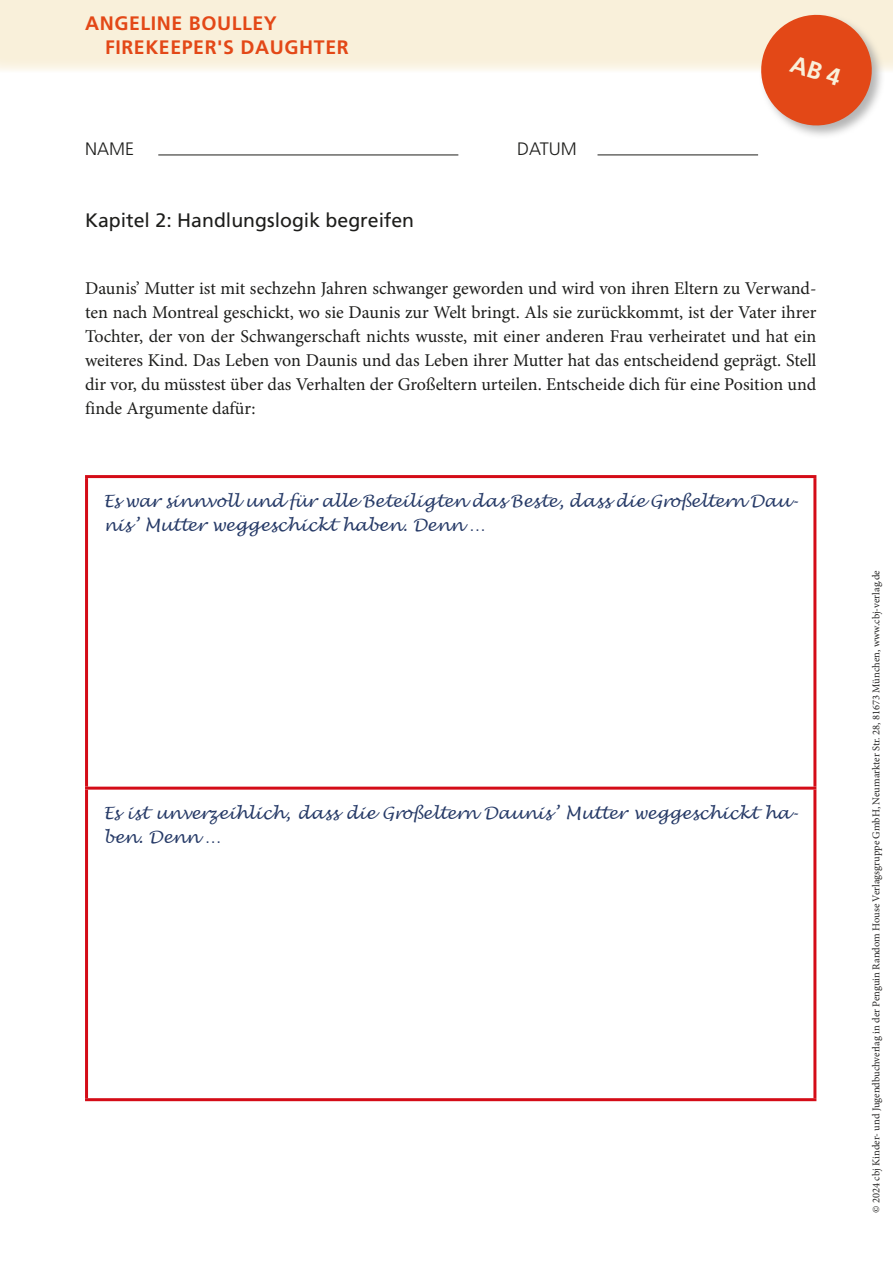
<style>
.page{position:relative;width:893px;height:1263px;background:#fff}
.page>*{position:absolute;margin:0;border:0;box-sizing:border-box;transform-origin:0 0}
.t1{font:700 19.5px/24px "Frutiger LT Pro";letter-spacing:.03em;color:#e34817}
.t2{font:19.5px "Frutiger LT Pro";color:#1d1d1b}
.t3{font:18px/24px "Minion Pro";color:#1d1d1b;text-align:justify}
.t4{font:italic 18px/24px "Lucida Han";color:#263a67}
.t5{font:300 18px "Frutiger LT Pro";color:#1d1d1b}
.t6{font:10.5px "Minion Pro";color:#252423}
</style>
<div class="page">
<div style="left:0;top:0;width:893px;height:72px;background:#f9f0da"></div>
<div style="left:759px;top:13px;width:127px;height:127px;background:#9d9d9d;opacity:.75"></div>
<hr style="left:158px;top:155px;width:300px;height:1px;background:#1d1d1b">
<hr style="left:597px;top:155px;width:161px;height:1px;background:#1d1d1b">
<hr style="left:85px;top:475px;width:731px;height:3px;background:#d40c17">
<hr style="left:85px;top:478px;width:3px;height:309px;background:#d40c17">
<hr style="left:813px;top:478px;width:3px;height:309px;background:#d40c17">
<hr style="left:85px;top:787px;width:731px;height:3px;background:#d40c17">
<hr style="left:85px;top:790px;width:3px;height:308px;background:#d40c17">
<hr style="left:813px;top:790px;width:3px;height:308px;background:#d40c17">
<hr style="left:85px;top:1098px;width:731px;height:3px;background:#d40c17">
<svg style="left:754px;top:13px;width:124px;height:119px"></svg>
<p class="t1" style="left:105px;top:12px;width:245px;text-indent:-20px">ANGELINE BOULLEY<br>FIREKEEPER'S DAUGHTER</p>
<p class="t5" style="left:85px;top:138px;width:51px">NAME</p>
<p class="t5" style="left:517px;top:138px;width:61px">DATUM</p>
<p class="t2" style="left:85px;top:209px;width:331px">Kapitel 2: Handlungslogik begreifen</p>
<p class="t3" style="left:85px;top:276px;width:733px">Daunis’ Mutter ist mit sechzehn Jahren schwanger geworden und wird von ihren Eltern zu Verwand&shy;ten nach Montreal geschickt, wo sie Daunis zur Welt bringt. Als sie zurückkommt, ist der Vater ihrer Tochter, der von der Schwangerschaft nichts wusste, mit einer anderen Frau verheiratet und hat ein weiteres Kind. Das Leben von Daunis und das Leben ihrer Mutter hat das entscheidend geprägt. Stell dir vor, du müsstest über das Verhalten der Großeltern urteilen. Entscheide dich für eine Position und finde Argumente dafür:</p>
<p class="t4" style="left:104px;top:489px;width:696px">Es war sinnvoll und für alle Beteiligten das Beste, dass die Großeltern Dau&shy;nis’ Mutter weggeschickt haben. Denn …</p>
<p class="t4" style="left:104px;top:801px;width:696px">Es ist unverzeihlich, dass die Großeltern Daunis’ Mutter weggeschickt ha&shy;ben. Denn …</p>
<p class="t6" style="left:869px;top:1213px;width:644px;rotate:-90deg">© 2024 cbj Kinder- und Jugendbuchverlag in der Penguin Random House Verlagsgruppe GmbH, Neumarkter Str. 28, 81673 München, www.cbj-verlag.de</p>
</div>
